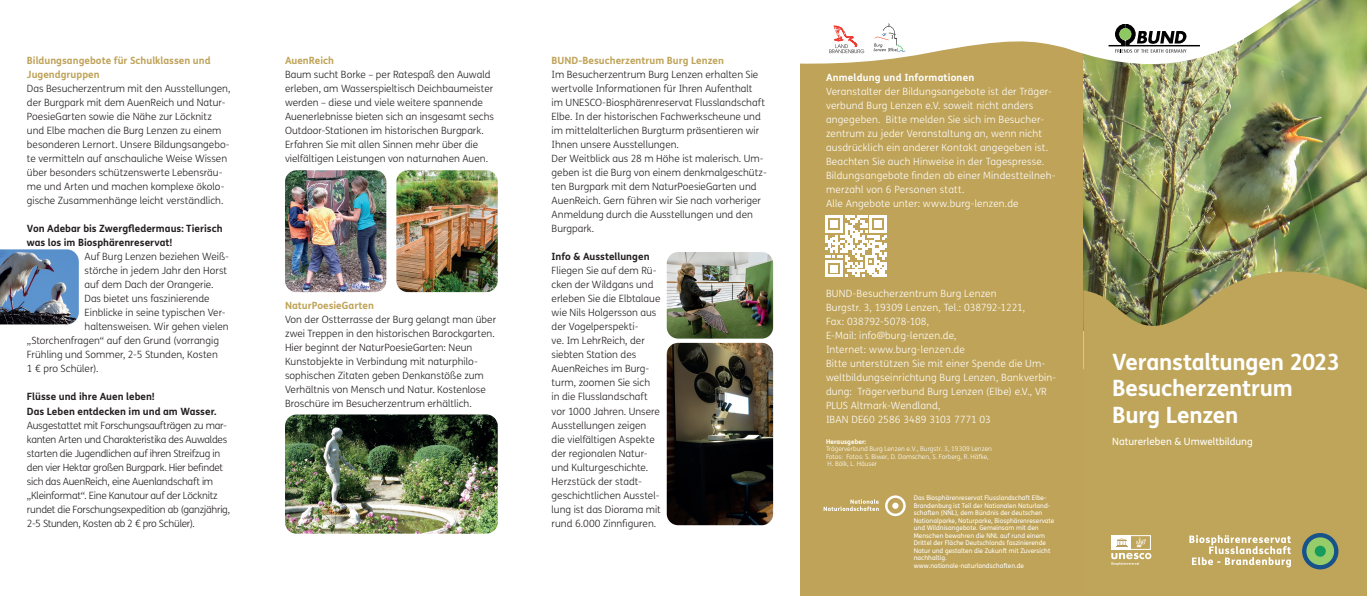
<style>
.page{position:relative;width:1367px;height:596px;background:#fff}
.page>*{position:absolute;margin:0;border:0;box-sizing:border-box;transform-origin:0 0}
.t1{font:700 22.5px/26.5px "FS Me";letter-spacing:-.01em;color:#fff}
.t2{font:300 10px/14px "FS Me";color:#231f20}
.t3{font:300 10px/14px "FS Me";letter-spacing:.015em;color:#fff}
.t4{font:300 10px/14px "FS Me";letter-spacing:-.025em;color:#231f20}
.t5{font:700 10px/14px "FS Me";color:#231f20}
.t6{font:700 10px/14px "FS Me";color:#bfa358}
.t7{font:10px "FS Me";color:#fff}
.t8{font:700 10px "FS Me";letter-spacing:.015em;color:#fff}
.t9{font:6.5px/7.5px "FS Me";color:#fff}
.t10{font:300 6.5px/7.5px "FS Me";color:#fff}
.t11{font:700 6.5px "FS Me";color:#fff}
</style>
<div class="page">
<div style="left:799px;top:0;width:284px;height:595px;background:#bfa358"></div>
<img style="left:1083px;top:0;width:283px;height:243px">
<svg style="left:885px;top:495px;width:20px;height:20px"></svg>
<svg style="left:823px;top:499px;width:55px;height:11px"></svg>
<img style="left:285px;top:414px;width:212px;height:119px">
<img style="left:285px;top:170px;width:101px;height:122px">
<img style="left:396px;top:170px;width:101px;height:122px">
<img style="left:0;top:249px;width:79px;height:75px">
<img style="left:666px;top:252px;width:107px;height:86px">
<img style="left:666px;top:342px;width:107px;height:183px">
<svg style="left:1083px;top:243px;width:283px;height:352px;background:#b49f58"></svg>
<svg style="left:1301px;top:532px;width:37px;height:37px"></svg>
<div style="left:1306px;top:537px;width:27px;height:27px;background:#97cc6a;border-radius:50%"></div>
<div style="left:1314px;top:545px;width:11px;height:11px;background:#179c5d;border-radius:50%"></div>
<svg style="left:1189px;top:534px;width:101px;height:33px;background:#d0bd86"></svg>
<div style="left:1111px;top:535px;width:39px;height:14px;border:1px solid #fff"></div>
<div style="left:1111px;top:535px;width:20px;height:14px;background:#fff"></div>
<svg style="left:1111px;top:537px;width:40px;height:28px"></svg>
<svg style="left:799px;top:0;width:526px;height:64px;fill:#fff"></svg>
<svg style="left:1108px;top:24px;width:91px;height:29px"></svg>
<svg style="left:829px;top:26px;width:35px;height:27px"></svg>
<svg style="left:873px;top:23px;width:32px;height:29px"></svg>
<svg style="left:825px;top:215px;width:62px;height:62px"></svg>
<p class="t6" style="left:27px;top:53px;width:185px">Bildungsangebote für Schulklassen und<br>Jugendgruppen</p>
<p class="t2" style="left:27px;top:81px;width:205px">Das Besucherzentrum mit den Ausstellungen, der Burgpark mit dem AuenReich und Natur-PoesieGarten sowie die Nähe zur Löcknitz und Elbe machen die Burg Lenzen zu einem besonderen Lernort. Unsere Bildungsangebo&shy;te vermitteln auf anschauliche Weise Wissen über besonders schützenswerte Lebensräu&shy;me und Arten und machen komplexe ökolo&shy;gische Zusammenhänge leicht verständlich.</p>
<p class="t5" style="left:27px;top:221px;width:197px">Von Adebar bis Zwergfledermaus: Tierisch was los im Biosphärenreservat!</p>
<p class="t2" style="left:84px;top:249px;width:146px">Auf Burg Lenzen beziehen Weiß-</p>
<p class="t2" style="left:84px;top:263px;width:144px">störche in jedem Jahr den Horst</p>
<p class="t2" style="left:84px;top:277px;width:130px">auf dem Dach der Orangerie.</p>
<p class="t2" style="left:84px;top:291px;width:127px">Das bietet uns faszinierende</p>
<p class="t2" style="left:84px;top:305px;width:143px">Einblicke in seine typischen Ver-</p>
<p class="t2" style="left:84px;top:319px;width:145px">haltensweisen. Wir gehen vielen</p>
<p class="t2" style="left:27px;top:333px;width:193px">„Storchenfragen“ auf den Grund (vorrangig</p>
<p class="t2" style="left:27px;top:347px;width:192px">Frühling und Sommer, 2-5 Stunden, Kosten</p>
<p class="t2" style="left:27px;top:361px;width:73px">1 € pro Schüler).</p>
<p class="t5" style="left:27px;top:389px;width:191px">Flüsse und ihre Auen leben!<br>Das Leben entdecken im und am Wasser.</p>
<p class="t4" style="left:27px;top:417px;width:205px">Ausgestattet mit Forschungsaufträgen zu mar&shy;kanten Arten und Charakteristika des Auwaldes starten die Jugendlichen auf ihren Streifzug in den vier Hektar großen Burgpark. Hier befindet sich das AuenReich, eine Auenlandschaft im „Kleinformat“. Eine Kanutour auf der Löcknitz rundet die Forschungsexpedition ab (ganzjährig, 2-5 Stunden, Kosten ab 2 € pro Schüler).</p>
<p class="t6" style="left:285px;top:53px;width:51px">AuenReich</p>
<p class="t2" style="left:285px;top:67px;width:210px">Baum sucht Borke – per Ratespaß den Auwald erleben, am Wasserspieltisch Deichbaumeister werden – diese und viele weitere spannende Auenerlebnisse bieten sich an insgesamt sechs Outdoor-Stationen im historischen Burgpark.<br>Erfahren Sie mit allen Sinnen mehr über die vielfältigen Leistungen von naturnahen Auen.</p>
<p class="t6" style="left:285px;top:298px;width:91px">NaturPoesieGarten</p>
<p class="t2" style="left:285px;top:312px;width:213px">Von der Ostterrasse der Burg gelangt man über zwei Treppen in den historischen Barockgarten.<br>Hier beginnt der NaturPoesieGarten: Neun Kunstobjekte in Verbindung mit naturphilo&shy;sophischen Zitaten geben Denkanstöße zum Verhältnis von Mensch und Natur. Kostenlose Broschüre im Besucherzentrum erhältlich.</p>
<p class="t6" style="left:551px;top:53px;width:174px">BUND-Besucherzentrum Burg Lenzen</p>
<p class="t2" style="left:551px;top:67px;width:217px">Im Besucherzentrum Burg Lenzen erhalten Sie wertvolle Informationen für Ihren Aufenthalt<br>im UNESCO-Biosphärenreservat Flusslandschaft Elbe. In der historischen Fachwerkscheune und im mittelalterlichen Burgturm präsentieren wir Ihnen unsere Ausstellungen.<br>Der Weitblick aus 28 m Höhe ist malerisch. Um&shy;geben ist die Burg von einem denkmalgeschütz&shy;ten Burgpark mit dem NaturPoesieGarten und AuenReich. Gern führen wir Sie nach vorheriger Anmeldung durch die Ausstellungen und den Burgpark.</p>
<p class="t5" style="left:551px;top:249px;width:99px">Info &amp; Ausstellungen</p>
<p class="t2" style="left:551px;top:263px;width:111px">Fliegen Sie auf dem Rü&shy;cken der Wildgans und erleben Sie die Elbtalaue wie Nils Holgers son aus der Vogelperspekti-<br>ve. Im LehrReich, der siebten Station des<br>AuenReiches im Burg&shy;turm, zoomen Sie sich<br>in die Flusslandschaft vor 1000 Jahren. Unsere<br>Ausstellungen zeigen die vielfältigen Aspekte der regionalen Natur&shy;und Kulturgeschichte.<br>Herzstück der stadt&shy;geschichtlichen Ausstel&shy;lung ist das Diorama mit rund 6.000 Zinnfiguren.</p>
<p class="t8" style="left:826px;top:69px;width:150px">Anmeldung und Informationen</p>
<p class="t3" style="left:826px;top:84px;width:231px">Veranstalter der Bildungsangebote ist der Träger&shy;verbund Burg Lenzen e.V. soweit nicht anders angegeben. Bitte melden Sie sich im Besucher&shy;zentrum zu jeder Veranstaltung an, wenn nicht ausdrücklich ein anderer Kontakt angegeben ist.<br>Beachten Sie auch Hinweise in der Tagespresse.<br>Bildungsangebote finden ab einer Mindestteilneh&shy;merzahl von 6 Personen statt.<br>Alle Angebote unter: www.burg-lenzen.de</p>
<p class="t3" style="left:826px;top:286px;width:232px">BUND-Besucherzentrum Burg Lenzen<br>Burgstr. 3, 19309 Lenzen, Tel.: 038792-1221,<br>Fax: 038792-5078-108,<br>E-Mail: info@burg-lenzen.de,<br>Internet: www.burg-lenzen.de<br>Bitte unterstützen Sie mit einer Spende die Um&shy;weltbildungseinrichtung Burg Lenzen, Bankverbin&shy;dung: Trägerverbund Burg Lenzen (Elbe) e.V., VR PLUS Altmark-Wendland,<br>IBAN DE60 2586 3489 3103 7771 03</p>
<h1 class="t1" style="left:1112px;top:347px;width:229px">Veranstaltungen 2023<br>Besucherzentrum<br>Burg Lenzen</h1>
<p class="t11" style="left:826px;top:436px;width:42px">Herausgeber:</p>
<p class="t7" style="left:1112px;top:434px;width:142px">Naturerleben &amp; Umweltbildung</p>
<p class="t10" style="left:826px;top:445px;width:167px">Trägerverbund Burg Lenzen e.V., Burgstr. 3, 19309 Lenzen<br>Fotos: Fotos: S. Biwer, D. Damschen, S. Forberg, R. Häfke,<br>H. Bölk, L. Häuser</p>
<p class="t9" style="left:913px;top:493px;width:142px">Das Biosphärenreservat Flusslandschaft Elbe-Brandenburg ist Teil der Nationalen Naturland&shy;schaften (NNL), dem Bündnis der deutschen Nationalparke, Naturparke, Biosphärenreservate und Wildnisangebote. Gemeinsam mit den Menschen bewahren die NNL auf rund einem Drittel der Fläche Deutschlands faszinierende Natur und gestalten die Zukunft mit Zuversicht nachhaltig. www.nationale-naturlandschaften.de</p>
</div>
